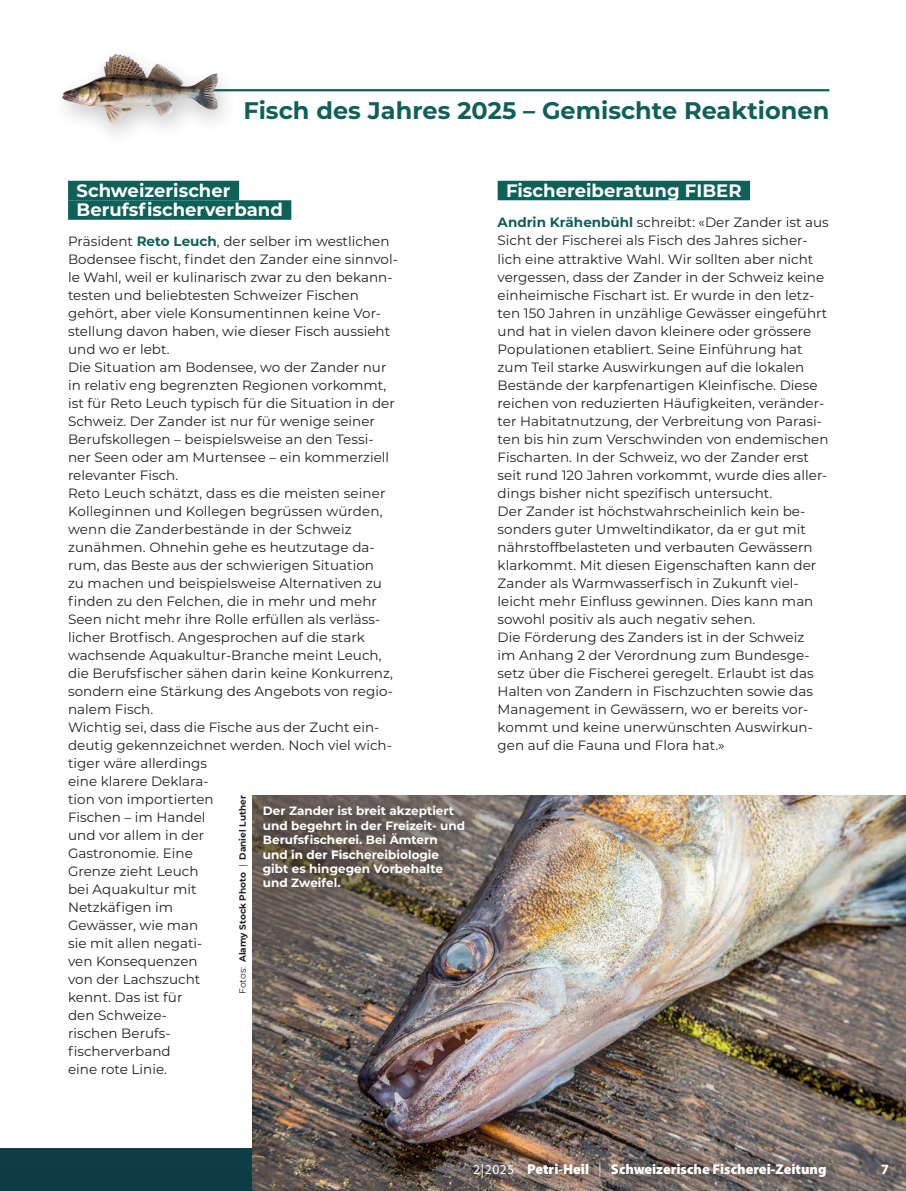
<style>
.page{position:relative;width:906px;height:1191px;background:#fff}
.page>*{position:absolute;margin:0;border:0;box-sizing:border-box;transform-origin:0 0}
.t1{font:700 24px "Montserrat";color:#0f6059}
.t2{font:700 18px/19.5px "Montserrat";color:#fff}
.t3{font:900 14.25px "Myriad Pro";color:#fff}
.t4{font:700 14.25px "Myriad Pro";color:#fff}
.t5{font:13.5px/18px "Montserrat";color:#231f20}
.t6{font:700 12px/14.4px "Montserrat";color:#fff}
.t7{font:700 9px "Montserrat";color:#231f20}
.s1{font-weight:700;color:#0f6059}
.s2{font-weight:400}
.s3{font-weight:400;font-size:13.5px}
.s4{font-weight:300}
</style>
<div class="page">
<div style="left:0;top:1148px;width:906px;height:43px;background:#0d3d46"></div>
<hr style="left:92px;top:89px;width:737px;height:2px;background:#0f6059">
<div style="left:68px;top:181px;width:171px;height:19px;background:#0f6059"></div>
<div style="left:68px;top:200px;width:223px;height:20px;background:#0f6059"></div>
<div style="left:497px;top:181px;width:253px;height:19px;background:#0f6059"></div>
<img style="left:842px;top:795px;width:64px;height:353px">
<div style="left:49px;top:45px;width:189px;height:104px;background:#fff"></div>
<img style="left:62px;top:53px;width:163px;height:81px">
<img style="left:252px;top:795px;width:590px;height:396px">
<img style="left:460px;top:1148px;width:446px;height:43px">
<div style="left:253px;top:796px;width:228px;height:108px;background:#231f20;opacity:.75"></div>
<h1 class="t1" style="left:243px;top:94px;width:587px">Fisch des Jahres 2025 – Gemischte Reaktionen</h1>
<h2 class="t2" style="left:77px;top:180px;width:208px">Schweizerischer<br>Berufsfischerverband</h2>
<p class="t5" style="left:68px;top:231px;width:331px">Präsident <span class="s1">Reto Leuch</span>, der selber im westlichen Bodensee fischt, findet den Zander eine sinnvol&shy;le Wahl, weil er kulinarisch zwar zu den bekann&shy;testen und beliebtesten Schweizer Fischen gehört, aber viele Konsumentinnen keine Vor&shy;stellung davon haben, wie dieser Fisch aussieht und wo er lebt.<br>Die Situation am Bodensee, wo der Zander nur in relativ eng begrenzten Regionen vorkommt, ist für Reto Leuch typisch für die Situation in der Schweiz. Der Zander ist nur für wenige seiner Berufskollegen – beispielsweise an den Tessi&shy;ner Seen oder am Murtensee – ein kommerziell relevanter Fisch.<br>Reto Leuch schätzt, dass es die meisten seiner Kolleginnen und Kollegen begrüssen würden, wenn die Zanderbestände in der Schweiz zunähmen. Ohnehin gehe es heutzutage da&shy;rum, das Beste aus der schwierigen Situation<br>zu machen und beispielsweise Alternativen zu finden zu den Felchen, die in mehr und mehr Seen nicht mehr ihre Rolle erfüllen als verläss&shy;licher Brotfisch. Angesprochen auf die stark wachsende Aquakultur-Branche meint Leuch, die Berufsfischer sähen darin keine Konkurrenz, sondern eine Stärkung des Angebots von regio&shy;nalem Fisch.<br>Wichtig sei, dass die Fische aus der Zucht ein&shy;deutig gekennzeichnet werden. Noch viel wich&shy;tiger wäre allerdings<br>eine klarere Deklara-<br>tion von importierten<br>Fischen – im Handel<br>und vor allem in der<br>Gastronomie. Eine<br>Grenze zieht Leuch<br>bei Aquakultur mit<br>Netzkäfigen im<br>Gewässer, wie man<br>sie mit allen negati-<br>ven Konsequenzen<br>von der Lachszucht<br>kennt. Das ist für<br>den Schweize-<br>rischen Berufs-<br>fischerverband<br>eine rote Linie.</p>
<p class="t7" style="left:236px;top:993px;width:200px;rotate:-90deg"><span class="s2">Fotos:</span> Alamy Stock Photo <span class="s2">|</span> Daniel Luther</p>
<p class="t6" style="left:263px;top:803px;width:204px">Der Zander ist breit akzeptiert und begehrt in der Freizeit- und<br>Berufsfischerei. Bei Ämtern und in der Fischereibiologie gibt es hingegen Vorbehalte und Zweifel.</p>
<h2 class="t2" style="left:506px;top:180px;width:237px">Fischereiberatung FIBER</h2>
<p class="t5" style="left:497px;top:213px;width:333px"><span class="s1">Andrin Krähenbühl</span> schreibt: «Der Zander ist aus Sicht der Fischerei als Fisch des Jahres sicher&shy;lich eine attraktive Wahl. Wir sollten aber nicht vergessen, dass der Zander in der Schweiz keine einheimische Fischart ist. Er wurde in den letz&shy;ten 150 Jahren in unzählige Gewässer eingeführt und hat in vielen davon kleinere oder grössere Populationen etabliert. Seine Einführung hat zum Teil starke Auswirkungen auf die lokalen Bestände der karpfenartigen Kleinfische. Diese reichen von reduzierten Häufigkeiten, veränder&shy;ter Habitatnutzung, der Verbreitung von Parasi&shy;ten bis hin zum Verschwinden von endemischen Fischarten. In der Schweiz, wo der Zander erst seit rund 120 Jahren vorkommt, wurde dies aller&shy;dings bisher nicht spezifisch untersucht.<br>Der Zander ist höchstwahrscheinlich kein be&shy;sonders guter Umweltindikator, da er gut mit nährstoffbelasteten und verbauten Gewässern klarkommt. Mit diesen Eigenschaften kann der Zander als Warmwasserfisch in Zukunft viel&shy;leicht mehr Einfluss gewinnen. Dies kann man sowohl positiv als auch negativ sehen.<br>Die Förderung des Zanders ist in der Schweiz<br>im Anhang 2 der Verordnung zum Bundesge&shy;setz über die Fischerei geregelt. Erlaubt ist das Halten von Zandern in Fischzuchten sowie das Management in Gewässern, wo er bereits vor&shy;kommt und keine unerwünschten Auswirkun&shy;gen auf die Fauna und Flora hat.»</p>
<p class="t3" style="left:473px;top:1159px;width:355px"><span class="s3">2|2025</span> Petri-Heil <span class="s4">|</span> Schweizerische Fischerei-Zeitung</p>
<p class="t4" style="left:881px;top:1159px;width:9px">7</p>
</div>
